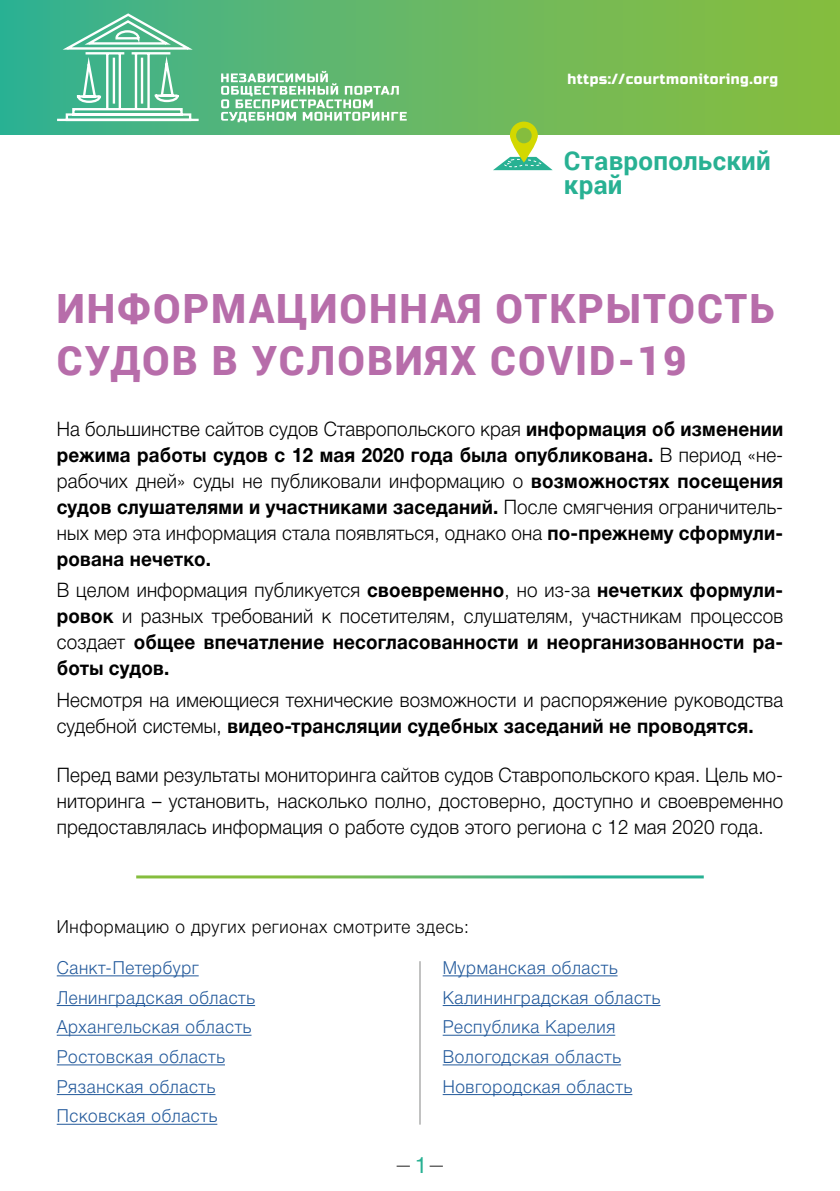
<style>
.page{position:relative;width:840px;height:1191px;background:#fff}
.page>*{position:absolute;margin:0;border:0;box-sizing:border-box;transform-origin:0 0}
.t1{font:900 40.4px/52.4px "Roboto";letter-spacing:.05em;color:#b76daa}
.t2{font:700 26px/24px "Roboto";letter-spacing:.01em;color:#28b193}
.t3{font:300 20px/26px "Helvetica Neue Cyr";letter-spacing:.01em;color:#000;text-align:justify;scale:.94 1}
.t4{font:300 18px/29.6px "Helvetica Neue Cyr";letter-spacing:.04em;color:#22599b;scale:.95 1}
.t5{font:300 18px "Helvetica Neue Cyr";letter-spacing:.04em;color:#000;scale:.95 1}
.t6{font:14.6px "Russo One";letter-spacing:.04em;color:#fff;scale:.95 1}
.t7{font:300 14px "Helvetica Neue Cyr";color:#000;scale:.95 1}
.s1{font-weight:700}
.s2{font-weight:400;font-size:22.4px;color:#28b193}
</style>
<div class="page">
<div style="left:0;top:0;width:839px;height:135px;background:linear-gradient(to right,#37b193,#8ebe3a)"></div>
<svg style="left:55px;top:12px;width:146px;height:110px"></svg>
<svg style="left:221px;top:71px;width:185px;height:51px"></svg>
<svg style="left:493px;top:157px;width:59px;height:13px"></svg>
<svg style="left:509px;top:122px;width:28px;height:40px"></svg>
<div style="left:516px;top:128px;width:15px;height:15px;background:#85bd3e;border-radius:50%"></div>
<hr style="left:419px;top:961px;width:1px;height:163px;background:#868786">
<hr style="left:57px;top:975px;width:141px;height:1px;background:#22599b">
<hr style="left:57px;top:1005px;width:198px;height:1px;background:#22599b">
<hr style="left:57px;top:1034px;width:194px;height:1px;background:#22599b">
<hr style="left:57px;top:1064px;width:168px;height:1px;background:#22599b">
<hr style="left:57px;top:1094px;width:158px;height:1px;background:#22599b">
<hr style="left:57px;top:1123px;width:160px;height:1px;background:#22599b">
<hr style="left:442px;top:975px;width:175px;height:1px;background:#22599b">
<hr style="left:442px;top:1005px;width:218px;height:1px;background:#22599b">
<hr style="left:442px;top:1034px;width:173px;height:1px;background:#22599b">
<hr style="left:442px;top:1064px;width:178px;height:1px;background:#22599b">
<hr style="left:442px;top:1094px;width:190px;height:1px;background:#22599b">
<p class="t6" style="left:567px;top:71px;width:223px">https://courtmonitoring.org</p>
<h2 class="t2" style="left:563px;top:148px;width:208px">Ставропольский край</h2>
<h1 class="t1" style="left:57px;top:280px;width:719px">ИНФОРМАЦИОННАЯ ОТКРЫТОСТЬ<br>СУДОВ В УСЛОВИЯХ COVID-19</h1>
<p class="t3" style="left:57px;top:416px;width:774px">На большинстве сайтов судов Ставропольского края <span class="s1">информация об изменении режима работы судов с 12 мая 2020 года была опубликована.</span> В период «не&shy;рабочих дней» суды не публиковали информацию о <span class="s1">возможностях посещения судов слушателями и участниками заседаний.</span> После смягчения ограничитель&shy;ных мер эта информация стала появляться, однако она <span class="s1">по-прежнему сформули&shy;рована нечетко.</span></p>
<p class="t3" style="left:57px;top:577px;width:773px">В целом информация публикуется <span class="s1">своевременно</span>, но из-за <span class="s1">нечетких формули&shy;ровок</span> и разных требований к посетителям, слушателям, участникам процессов создает <span class="s1">общее впечатление несогласованности и неорганизованности ра&shy;боты судов.</span></p>
<p class="t3" style="left:57px;top:687px;width:774px">Несмотря на имеющиеся технические возможности и распоряжение руководства судебной системы, <span class="s1">видео-трансляции судебных заседаний не проводятся.</span></p>
<p class="t3" style="left:57px;top:762px;width:773px">Перед вами результаты мониторинга сайтов судов Ставропольского края. Цель мо&shy;ниторинга – установить, насколько полно, достоверно, доступно и своевременно предоставлялась информация о работе судов этого региона с 12 мая 2020 года.</p>
<p class="t5" style="left:57px;top:916px;width:435px">Информацию о других регионах смотрите здесь:</p>
<p class="t4" style="left:57px;top:953px;width:210px">Санкт-Петербург<br>Ленинградская область<br>Архангельская область<br>Ростовская область<br>Рязанская область<br>Псковская область</p>
<p class="t4" style="left:442px;top:953px;width:231px">Мурманская область<br>Калининградская область<br>Республика Карелия<br>Вологодская область<br>Новгородская область</p>
<p class="t7" style="left:397px;top:1157px;width:50px">—<span class="s2">1</span>—</p>
</div>
